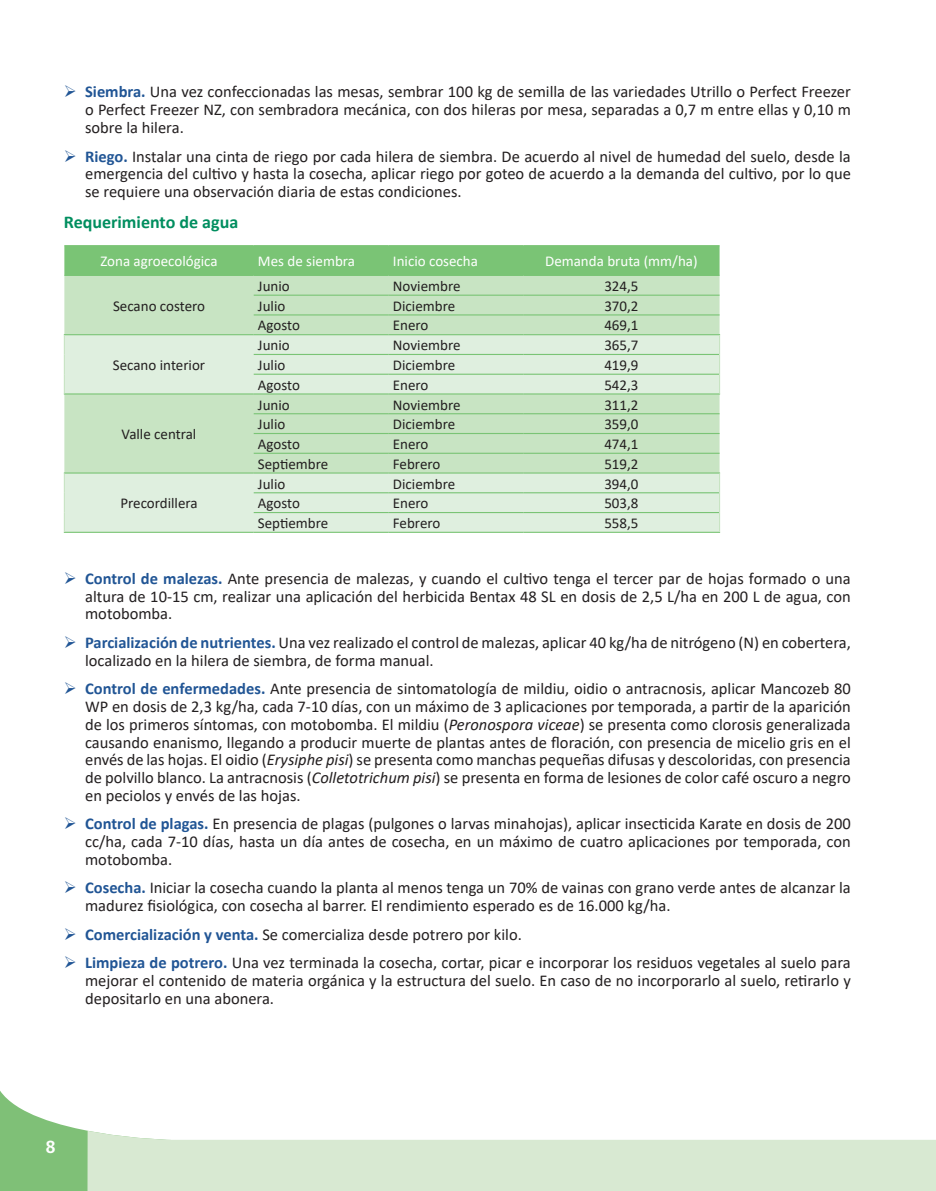
<style>
.page{position:relative;width:936px;height:1191px;background:#fff}
.page>*{position:absolute;margin:0;border:0;box-sizing:border-box;transform-origin:0 0}
.t1{font:700 18px "Calibri";color:#008e5f}
.t2{font:700 18px "gob CL";color:#fff}
.t3{font:16.5px/17.9px "Calibri";color:#231f20;text-align:justify}
.t4{font:15px "Calibri";color:#231f20}
.t5{font:15px "Calibri";color:#fff}
.s1{color:#215595}
.s2{font-weight:700;color:#215595}
.s3{font-style:italic}
</style>
<div class="page">
<svg style="left:0;top:1091px;width:87px;height:100px;fill:#7fc077"></svg>
<svg style="left:87px;top:1130px;width:848px;height:61px;fill:#d8e9d2"></svg>
<div style="left:64px;top:246px;width:655px;height:29px;background:#7ac475"></div>
<div style="left:64px;top:276px;width:655px;height:58px;background:#c8e4c3"></div>
<svg style="left:64px;top:335px;width:655px;height:197px;background:#d4e9d2"></svg>
<hr style="left:64px;top:245px;width:190px;height:1px;background:#7ac475">
<hr style="left:254px;top:245px;width:134px;height:1px;background:#7ac475">
<hr style="left:388px;top:245px;width:135px;height:1px;background:#7ac475">
<hr style="left:523px;top:245px;width:196px;height:1px;background:#7ac475">
<hr style="left:64px;top:275px;width:190px;height:1px;background:#7ac475">
<hr style="left:254px;top:275px;width:134px;height:1px;background:#7ac475">
<hr style="left:388px;top:275px;width:135px;height:1px;background:#7ac475">
<hr style="left:523px;top:275px;width:196px;height:1px;background:#7ac475">
<hr style="left:254px;top:295px;width:134px;height:1px;background:#7ac475">
<hr style="left:388px;top:295px;width:135px;height:1px;background:#7ac475">
<hr style="left:523px;top:295px;width:196px;height:1px;background:#7ac475">
<hr style="left:254px;top:314px;width:134px;height:1px;background:#7ac475">
<hr style="left:388px;top:314px;width:135px;height:1px;background:#7ac475">
<hr style="left:523px;top:314px;width:196px;height:1px;background:#7ac475">
<hr style="left:64px;top:334px;width:190px;height:1px;background:#7ac475">
<hr style="left:254px;top:334px;width:134px;height:1px;background:#7ac475">
<hr style="left:388px;top:334px;width:135px;height:1px;background:#7ac475">
<hr style="left:523px;top:334px;width:197px;height:1px;background:#7ac475">
<hr style="left:254px;top:354px;width:134px;height:1px;background:#7ac475">
<hr style="left:388px;top:354px;width:135px;height:1px;background:#7ac475">
<hr style="left:523px;top:354px;width:196px;height:1px;background:#7ac475">
<hr style="left:254px;top:374px;width:134px;height:1px;background:#7ac475">
<hr style="left:388px;top:374px;width:135px;height:1px;background:#7ac475">
<hr style="left:523px;top:374px;width:196px;height:1px;background:#7ac475">
<hr style="left:64px;top:393px;width:190px;height:1px;background:#7ac475">
<hr style="left:254px;top:393px;width:134px;height:1px;background:#7ac475">
<hr style="left:388px;top:393px;width:135px;height:1px;background:#7ac475">
<hr style="left:523px;top:393px;width:197px;height:1px;background:#7ac475">
<hr style="left:254px;top:413px;width:134px;height:1px;background:#7ac475">
<hr style="left:388px;top:413px;width:135px;height:1px;background:#7ac475">
<hr style="left:523px;top:413px;width:196px;height:1px;background:#7ac475">
<hr style="left:254px;top:433px;width:134px;height:1px;background:#7ac475">
<hr style="left:388px;top:433px;width:135px;height:1px;background:#7ac475">
<hr style="left:523px;top:433px;width:196px;height:1px;background:#7ac475">
<hr style="left:254px;top:453px;width:134px;height:1px;background:#7ac475">
<hr style="left:388px;top:453px;width:135px;height:1px;background:#7ac475">
<hr style="left:523px;top:453px;width:196px;height:1px;background:#7ac475">
<hr style="left:64px;top:472px;width:190px;height:1px;background:#7ac475">
<hr style="left:64px;top:532px;width:190px;height:1px;background:#7ac475">
<hr style="left:254px;top:472px;width:134px;height:1px;background:#7ac475">
<hr style="left:388px;top:472px;width:135px;height:1px;background:#7ac475">
<hr style="left:523px;top:472px;width:197px;height:1px;background:#7ac475">
<hr style="left:254px;top:492px;width:134px;height:1px;background:#7ac475">
<hr style="left:388px;top:492px;width:135px;height:1px;background:#7ac475">
<hr style="left:523px;top:492px;width:196px;height:1px;background:#7ac475">
<hr style="left:254px;top:512px;width:134px;height:1px;background:#7ac475">
<hr style="left:388px;top:512px;width:135px;height:1px;background:#7ac475">
<hr style="left:523px;top:512px;width:196px;height:1px;background:#7ac475">
<hr style="left:254px;top:532px;width:134px;height:1px;background:#7ac475">
<hr style="left:388px;top:532px;width:135px;height:1px;background:#7ac475">
<hr style="left:523px;top:532px;width:197px;height:1px;background:#7ac475">
<svg style="left:64px;top:335px;width:1px;height:58px"></svg>
<svg style="left:719px;top:335px;width:1px;height:58px"></svg>
<svg style="left:64px;top:473px;width:1px;height:59px"></svg>
<svg style="left:719px;top:473px;width:1px;height:59px"></svg>
<p class="t3" style="left:85px;top:83px;width:767px;text-indent:-21px"><span class="s1">➢</span> <span class="s2">Siembra.</span> Una vez confeccionadas las mesas, sembrar 100 kg de semilla de las variedades Utrillo o Perfect Freezer o Perfect Freezer NZ, con sembradora mecánica, con dos hileras por mesa, separadas a 0,7 m entre ellas y 0,10 m sobre la hilera.</p>
<p class="t3" style="left:85px;top:147px;width:767px;text-indent:-21px"><span class="s1">➢</span> <span class="s2">Riego.</span> Instalar una cinta de riego por cada hilera de siembra. De acuerdo al nivel de humedad del suelo, desde la emergencia del cultivo y hasta la cosecha, aplicar riego por goteo de acuerdo a la demanda del cultivo, por lo que se requiere una observación diaria de estas condiciones.</p>
<p class="t1" style="left:64px;top:210px;width:176px">Requerimiento de agua</p>
<p class="t5" style="left:100px;top:251px;width:119px">Zona agroecológica</p>
<p class="t5" style="left:258px;top:251px;width:99px">Mes de siembra</p>
<p class="t5" style="left:393px;top:251px;width:87px">Inicio cosecha</p>
<p class="t5" style="left:545px;top:251px;width:154px">Demanda bruta (mm/ha)</p>
<p class="t4" style="left:113px;top:295px;width:93px">Secano costero</p>
<p class="t4" style="left:258px;top:275px;width:33px">Junio</p>
<p class="t4" style="left:393px;top:275px;width:69px">Noviembre</p>
<p class="t4" style="left:604px;top:275px;width:36px">324,5</p>
<p class="t4" style="left:258px;top:295px;width:29px">Julio</p>
<p class="t4" style="left:393px;top:295px;width:64px">Diciembre</p>
<p class="t4" style="left:604px;top:295px;width:36px">370,2</p>
<p class="t4" style="left:258px;top:315px;width:44px">Agosto</p>
<p class="t4" style="left:393px;top:315px;width:37px">Enero</p>
<p class="t4" style="left:604px;top:315px;width:36px">469,1</p>
<p class="t4" style="left:113px;top:354px;width:94px">Secano interior</p>
<p class="t4" style="left:122px;top:424px;width:76px">Valle central</p>
<p class="t4" style="left:120px;top:493px;width:79px">Precordillera</p>
<p class="t4" style="left:258px;top:335px;width:33px">Junio</p>
<p class="t4" style="left:393px;top:335px;width:69px">Noviembre</p>
<p class="t4" style="left:604px;top:335px;width:36px">365,7</p>
<p class="t4" style="left:258px;top:354px;width:29px">Julio</p>
<p class="t4" style="left:393px;top:354px;width:64px">Diciembre</p>
<p class="t4" style="left:604px;top:354px;width:36px">419,9</p>
<p class="t4" style="left:258px;top:374px;width:44px">Agosto</p>
<p class="t4" style="left:393px;top:374px;width:37px">Enero</p>
<p class="t4" style="left:604px;top:374px;width:36px">542,3</p>
<p class="t4" style="left:258px;top:394px;width:33px">Junio</p>
<p class="t4" style="left:393px;top:394px;width:69px">Noviembre</p>
<p class="t4" style="left:604px;top:394px;width:36px">311,2</p>
<p class="t4" style="left:258px;top:414px;width:29px">Julio</p>
<p class="t4" style="left:393px;top:414px;width:64px">Diciembre</p>
<p class="t4" style="left:604px;top:414px;width:36px">359,0</p>
<p class="t4" style="left:258px;top:433px;width:44px">Agosto</p>
<p class="t4" style="left:393px;top:433px;width:37px">Enero</p>
<p class="t4" style="left:604px;top:433px;width:36px">474,1</p>
<p class="t4" style="left:258px;top:453px;width:72px">Septiembre</p>
<p class="t4" style="left:393px;top:453px;width:49px">Febrero</p>
<p class="t4" style="left:604px;top:453px;width:36px">519,2</p>
<p class="t4" style="left:258px;top:473px;width:29px">Julio</p>
<p class="t4" style="left:393px;top:473px;width:64px">Diciembre</p>
<p class="t4" style="left:604px;top:473px;width:36px">394,0</p>
<p class="t4" style="left:258px;top:493px;width:44px">Agosto</p>
<p class="t4" style="left:393px;top:493px;width:37px">Enero</p>
<p class="t4" style="left:604px;top:493px;width:36px">503,8</p>
<p class="t4" style="left:258px;top:512px;width:72px">Septiembre</p>
<p class="t4" style="left:393px;top:512px;width:49px">Febrero</p>
<p class="t4" style="left:604px;top:512px;width:36px">558,5</p>
<p class="t3" style="left:85px;top:569px;width:767px;text-indent:-21px"><span class="s1">➢</span> <span class="s2">Control de malezas.</span> Ante presencia de malezas, y cuando el cultivo tenga el tercer par de hojas formado o una altura de 10-15 cm, realizar una aplicación del herbicida Bentax 48 SL en dosis de 2,5 L/ha en 200 L de agua, con motobomba.</p>
<p class="t3" style="left:85px;top:633px;width:767px;text-indent:-21px"><span class="s1">➢</span> <span class="s2">Parcialización de nutrientes.</span> Una vez realizado el control de malezas, aplicar 40 kg/ha de nitrógeno (N) en cobertera, localizado en la hilera de siembra, de forma manual.</p>
<p class="t3" style="left:85px;top:679px;width:767px;text-indent:-21px"><span class="s1">➢</span> <span class="s2">Control de enfermedades.</span> Ante presencia de sintomatología de mildiu, oidio o antracnosis, aplicar Mancozeb 80<br>WP en dosis de 2,3 kg/ha, cada 7-10 días, con un máximo de 3 aplicaciones por temporada, a partir de la aparición de los primeros síntomas, con motobomba. El mildiu (<span class="s3">Peronospora viceae</span>) se presenta como clorosis generalizada causando enanismo, llegando a producir muerte de plantas antes de floración, con presencia de micelio gris en el envés de las hojas. El oidio (<span class="s3">Erysiphe pisi</span>) se presenta como manchas pequeñas difusas y descoloridas, con presencia de polvillo blanco. La antracnosis (<span class="s3">Colletotrichum pisi</span>) se presenta en forma de lesiones de color café oscuro a negro en peciolos y envés de las hojas.</p>
<p class="t3" style="left:85px;top:814px;width:767px;text-indent:-21px"><span class="s1">➢</span> <span class="s2">Control de plagas.</span> En presencia de plagas (pulgones o larvas minahojas), aplicar insecticida Karate en dosis de 200 cc/ha, cada 7-10 días, hasta un día antes de cosecha, en un máximo de cuatro aplicaciones por temporada, con motobomba.</p>
<p class="t3" style="left:85px;top:878px;width:767px;text-indent:-21px"><span class="s1">➢</span> <span class="s2">Cosecha.</span> Iniciar la cosecha cuando la planta al menos tenga un 70% de vainas con grano verde antes de alcanzar la madurez fisiológica, con cosecha al barrer. El rendimiento esperado es de 16.000 kg/ha.</p>
<p class="t3" style="left:64px;top:925px;width:459px"><span class="s1">➢</span> <span class="s2">Comercialización y venta.</span> Se comercializa desde potrero por kilo.</p>
<p class="t3" style="left:85px;top:953px;width:767px;text-indent:-21px"><span class="s1">➢</span> <span class="s2">Limpieza de potrero.</span> Una vez terminada la cosecha, cortar, picar e incorporar los residuos vegetales al suelo para mejorar el contenido de materia orgánica y la estructura del suelo. En caso de no incorporarlo al suelo, retirarlo y depositarlo en una abonera.</p>
<p class="t2" style="left:45px;top:1135px;width:12px">8</p>
</div>
